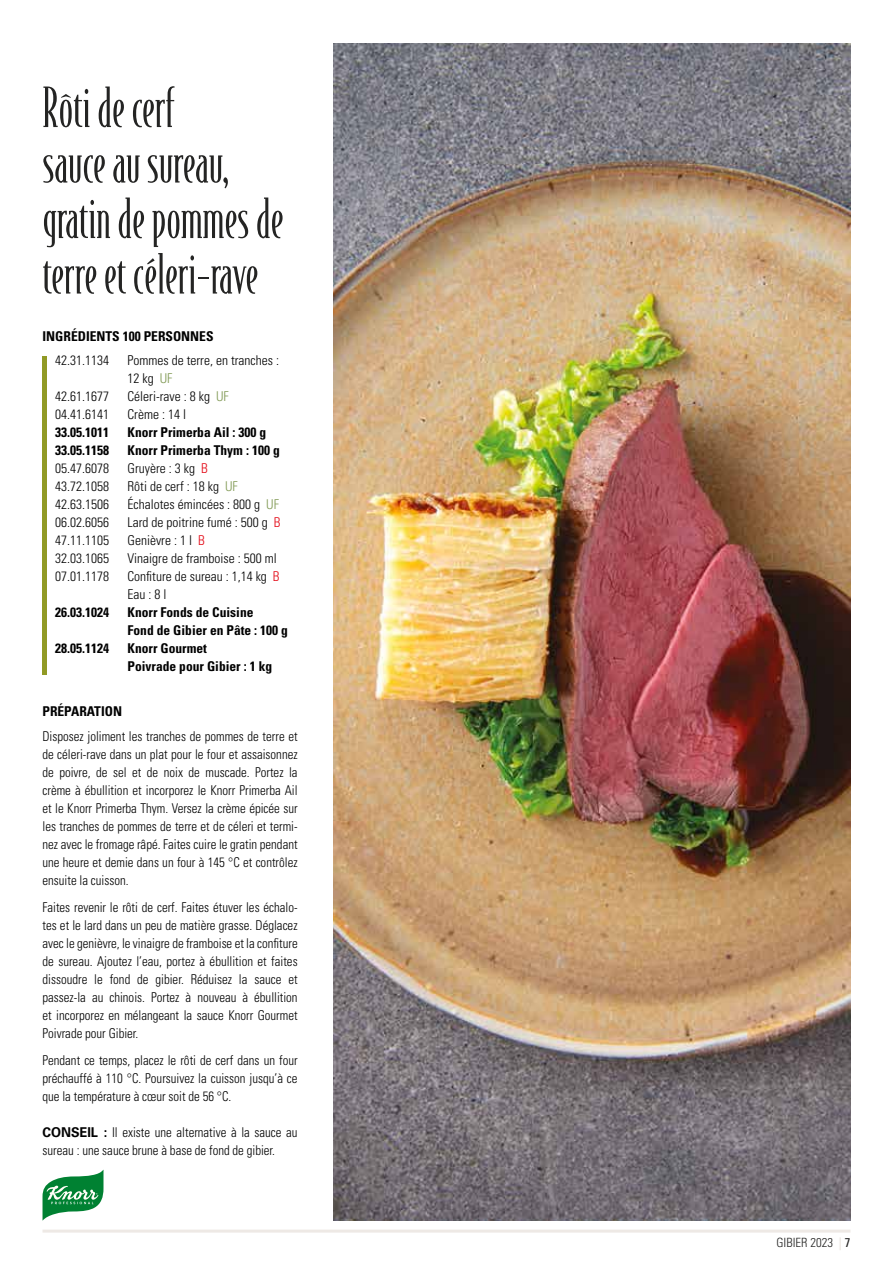
<style>
.page{position:relative;width:893px;height:1263px;background:#fff}
.page>*{position:absolute;margin:0;border:0;box-sizing:border-box;transform-origin:0 0}
.t1{font:300 52.5px/55.5px "Bodega Serif";color:#242423}
.t2{font:300 condensed 13.5px/18px "Univers LT Std";color:#000;text-align:justify;scale:.95 1}
.t3{font:300 condensed 13.5px/18px "Univers LT Std";color:#000}
.t4{font:700 condensed 13.5px/18px "Univers LT Std";color:#000}
.t5{font:300 condensed 12.75px "Univers LT Std";color:#242423}
.s1{color:#7f9852}
.s2{color:#e30613}
.s3{font-weight:700;font-stretch:normal}
.s4{font-weight:700;color:#eee9e5}
.s5{font-weight:400}
</style>
<div class="page">
<hr style="left:43px;top:1229px;width:807px;height:3px;background:#eee9e5">
<svg style="left:43px;top:1170px;width:60px;height:50px"></svg>
<img style="left:334px;top:44px;width:516px;height:1176px">
<hr style="left:43px;top:356px;width:4px;height:318px;background:#919a25">
<h1 class="t1" style="left:43px;top:79px;width:242px">Rôti de cerf<br>sauce au sureau, gratin de pommes de terre et céleri-rave</h1>
<p class="t4" style="left:43px;top:328px;width:173px">INGRÉDIENTS 100 PERSONNES</p>
<p class="t3" style="left:55px;top:352px;width:55px">42.31.1134</p>
<p class="t3" style="left:128px;top:352px;width:153px">Pommes de terre, en tranches :<br>12 kg <span class="s1">UF</span></p>
<p class="t3" style="left:55px;top:388px;width:55px">42.61.1677</p>
<p class="t3" style="left:128px;top:388px;width:103px">Céleri-rave : 8 kg <span class="s1">UF</span></p>
<p class="t3" style="left:55px;top:406px;width:55px">04.41.6141</p>
<p class="t3" style="left:128px;top:406px;width:60px">Crème : 14 l</p>
<p class="t4" style="left:55px;top:424px;width:55px">33.05.1011</p>
<p class="t4" style="left:128px;top:424px;width:140px">Knorr Primerba Ail : 300 g</p>
<p class="t4" style="left:55px;top:442px;width:55px">33.05.1158</p>
<p class="t4" style="left:128px;top:442px;width:154px">Knorr Primerba Thym : 100 g</p>
<p class="t3" style="left:55px;top:460px;width:55px">05.47.6078</p>
<p class="t3" style="left:128px;top:460px;width:82px">Gruyère : 3 kg <span class="s2">B</span></p>
<p class="t3" style="left:55px;top:478px;width:55px">43.72.1058</p>
<p class="t3" style="left:128px;top:478px;width:112px">Rôti de cerf : 18 kg <span class="s1">UF</span></p>
<p class="t3" style="left:55px;top:496px;width:55px">42.63.1506</p>
<p class="t3" style="left:128px;top:496px;width:153px">Échalotes émincées : 800 g <span class="s1">UF</span></p>
<p class="t3" style="left:55px;top:514px;width:55px">06.02.6056</p>
<p class="t3" style="left:128px;top:514px;width:154px">Lard de poitrine fumé : 500 g <span class="s2">B</span></p>
<p class="t3" style="left:55px;top:532px;width:55px">47.11.1105</p>
<p class="t3" style="left:128px;top:532px;width:79px">Genièvre : 1 l <span class="s2">B</span></p>
<p class="t3" style="left:55px;top:550px;width:55px">32.03.1065</p>
<p class="t3" style="left:128px;top:550px;width:151px">Vinaigre de framboise : 500 ml</p>
<p class="t3" style="left:55px;top:568px;width:55px">07.01.1178</p>
<p class="t3" style="left:128px;top:568px;width:154px">Confiture de sureau : 1,14 kg <span class="s2">B<br></span>Eau : 8 l</p>
<p class="t4" style="left:55px;top:604px;width:55px">26.03.1024</p>
<p class="t4" style="left:128px;top:604px;width:162px">Knorr Fonds de Cuisine<br>Fond de Gibier en Pâte : 100 g</p>
<p class="t4" style="left:55px;top:640px;width:55px">28.05.1124</p>
<p class="t4" style="left:128px;top:640px;width:146px">Knorr Gourmet<br>Poivrade pour Gibier : 1 kg</p>
<p class="t4" style="left:43px;top:702px;width:81px">PRÉPARATION</p>
<p class="t2" style="left:43px;top:727px;width:270px">Disposez joliment les tranches de pommes de terre et de céleri-rave dans un plat pour le four et assaisonnez de poivre, de sel et de noix de muscade. Portez la crème à ébullition et incorporez le Knorr Primerba Ail et le Knorr Primerba Thym. Versez la crème épicée sur les tranches de pommes de terre et de céleri et termi&shy;nez avec le fromage râpé. Faites cuire le gratin pendant une heure et demie dans un four à 145 °C et contrôlez ensuite la cuisson.</p>
<p class="t2" style="left:43px;top:898px;width:270px">Faites revenir le rôti de cerf. Faites étuver les échalo&shy;tes et le lard dans un peu de matière grasse. Déglacez avec le genièvre, le vinaigre de framboise et la confiture de sureau. Ajoutez l’eau, portez à ébullition et faites dissoudre le fond de gibier. Réduisez la sauce et passez-la au chinois. Portez à nouveau à ébullition et incorporez en mélangeant la sauce Knorr Gourmet Poivrade pour Gibier.</p>
<p class="t2" style="left:43px;top:1051px;width:270px">Pendant ce temps, placez le rôti de cerf dans un four préchauffé à 110 °C. Poursuivez la cuisson jusqu’à ce que la température à cœur soit de 56 °C.</p>
<p class="t2" style="left:43px;top:1123px;width:270px"><span class="s3">CONSEIL :</span> Il existe une alternative à la sauce au sureau : une sauce brune à base de fond de gibier.</p>
<p class="t5" style="left:776px;top:1234px;width:75px">GIBIER 2023 <span class="s4">|</span> <span class="s5">7</span></p>
</div>
